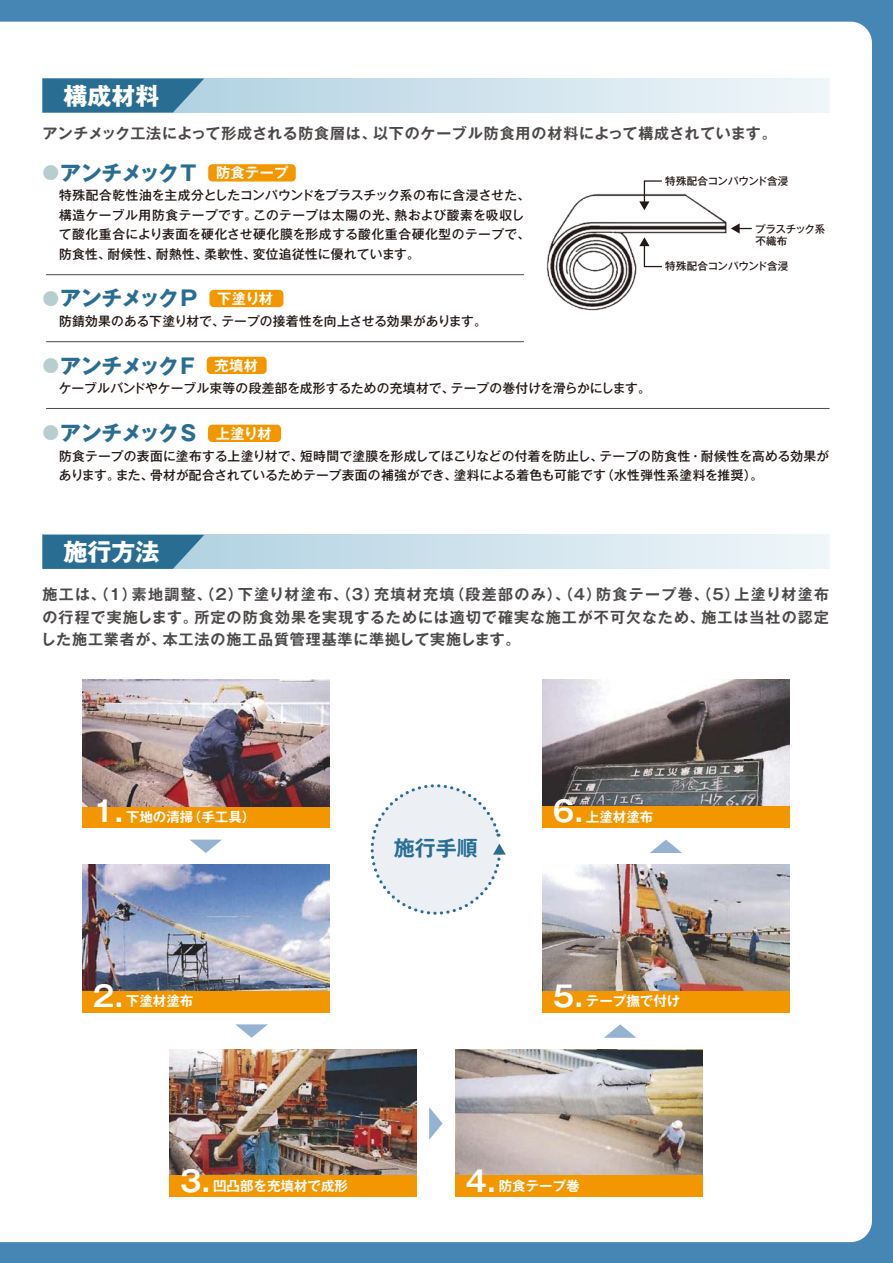
<style>
.page{position:relative;width:893px;height:1263px;background:#4686b4}
.page>*{position:absolute;margin:0;border:0;box-sizing:border-box;transform-origin:0 0}
.t1{font:700 24px "Gothic MB101 Pro";color:#fff}
.t2{font:700 21px "Gothic MB101 Pro";letter-spacing:-.03em;color:#296d93}
.t3{font:700 21px "Gothic MB101 Pro De";color:#296d93}
.t4{font:700 15px/22.5px "Gothic MB101 Pro De";letter-spacing:.06em;color:#4c4948;text-align:justify}
.t5{font:700 14.25px "Gothic MB101 Pro De";letter-spacing:.025em;color:#fff}
.t6{font:700 13.5px "Gothic MB101 Pro De";color:#fff}
.t7{font:500 12.75px/19.5px "Gothic MB101 Pro";letter-spacing:.015em;color:#221815}
.t8{font:500 10.5px/12px "Gothic MB101 Pro";letter-spacing:-.02em;color:#221815}
.s1{font-size:16.8px;color:#b7cdd0}
.s2{font-size:28.5px}
</style>
<div class="page">
<div style="left:0;top:22px;width:872px;height:1220px;background:#fff"></div>
<svg style="left:204px;top:79px;width:625px;height:34px;background:#d2e4ee"></svg>
<div style="left:82px;top:806px;width:247px;height:21px;background:#f39700"></div>
<img style="left:82px;top:680px;width:247px;height:126px">
<img style="left:82px;top:864px;width:247px;height:127px">
<div style="left:82px;top:991px;width:247px;height:21px;background:#f39700"></div>
<img style="left:169px;top:1049px;width:248px;height:127px">
<div style="left:169px;top:1176px;width:248px;height:21px;background:#f39700"></div>
<img style="left:455px;top:1049px;width:247px;height:127px">
<div style="left:455px;top:1176px;width:247px;height:21px;background:#f39700"></div>
<img style="left:542px;top:864px;width:247px;height:127px">
<div style="left:542px;top:991px;width:248px;height:21px;background:#f39700"></div>
<img style="left:542px;top:680px;width:247px;height:126px">
<div style="left:542px;top:806px;width:248px;height:21px;background:#f39700"></div>
<svg style="left:43px;top:79px;width:161px;height:34px;background:#37789b"></svg>
<svg style="left:204px;top:535px;width:625px;height:34px;background:#d2e4ee"></svg>
<svg style="left:43px;top:535px;width:161px;height:34px;background:#36779a"></svg>
<svg style="left:190px;top:840px;width:32px;height:13px"></svg>
<svg style="left:650px;top:840px;width:32px;height:13px"></svg>
<svg style="left:604px;top:1024px;width:32px;height:14px"></svg>
<svg style="left:235px;top:1024px;width:33px;height:14px"></svg>
<svg style="left:429px;top:1107px;width:14px;height:33px"></svg>
<svg style="left:369px;top:783px;width:137px;height:133px;background:#ebf0f5"></svg>
<img style="left:544px;top:192px;width:184px;height:120px">
<svg style="left:639px;top:180px;width:24px;height:30px"></svg>
<svg style="left:639px;top:237px;width:24px;height:31px"></svg>
<svg style="left:731px;top:223px;width:21px;height:11px"></svg>
<div style="left:208px;top:164px;width:88px;height:18px;background:#f39700;border-radius:4px"></div>
<div style="left:209px;top:290px;width:74px;height:17px;background:#f39700;border-radius:4px"></div>
<div style="left:207px;top:357px;width:60px;height:17px;background:#f39700;border-radius:4px"></div>
<div style="left:208px;top:425px;width:73px;height:17px;background:#f39700;border-radius:4px"></div>
<hr style="left:46px;top:274px;width:478px;height:1px;background:#4c4948">
<hr style="left:46px;top:341px;width:478px;height:1px;background:#4c4948">
<hr style="left:46px;top:408px;width:783px;height:1px;background:#4c4948">
<h1 class="t1" style="left:63px;top:76px;width:98px">構成材料</h1>
<p class="t4" style="left:43px;top:121px;width:736px">アンチメック工法によって形成される防食層は、以下のケーブル防食用の材料によって構成されています。</p>
<h2 class="t2" style="left:43px;top:155px;width:155px"><span class="s1">●</span>アンチメックT</h2>
<p class="t7" style="left:59px;top:184px;width:473px">特殊配合乾性油を主成分としたコンパウンドをプラスチック系の布に含浸させた、構造ケーブル用防食テープです。このテープは太陽の光、熱および酸素を吸収して酸化重合により表面を硬化させ硬化膜を形成する酸化重合硬化型のテープで、防食性、耐候性、耐熱性、柔軟性、変位追従性に優れています。</p>
<p class="t5" style="left:216px;top:161px;width:74px">防食テープ</p>
<h2 class="t2" style="left:43px;top:281px;width:157px"><span class="s1">●</span>アンチメックP</h2>
<p class="t7" style="left:59px;top:310px;width:429px">防錆効果のある下塗り材で、テープの接着性を向上させる効果があります。</p>
<p class="t5" style="left:217px;top:287px;width:57px">下塗り材</p>
<h2 class="t2" style="left:43px;top:348px;width:154px"><span class="s1">●</span>アンチメックF</h2>
<p class="t7" style="left:59px;top:377px;width:594px">ケーブルバンドやケーブル束等の段差部を成形するための充填材で、テープの巻付けを滑らかにします。</p>
<p class="t5" style="left:214px;top:354px;width:45px">充填材</p>
<p class="t8" style="left:665px;top:174px;width:125px">特殊配合コンパウンド含浸</p>
<p class="t8" style="left:755px;top:221px;width:72px">プラスチック系不織布</p>
<p class="t8" style="left:665px;top:259px;width:125px">特殊配合コンパウンド含浸</p>
<h2 class="t2" style="left:43px;top:416px;width:155px"><span class="s1">●</span>アンチメックS</h2>
<p class="t7" style="left:59px;top:445px;width:772px">防食テープの表面に塗布する上塗り材で、短時間で塗膜を形成してほこりなどの付着を防止し、テープの防食性・耐候性を高める効果があります。また、骨材が配合されているためテープ表面の補強ができ、塗料による着色も可能です（水性弾性系塗料を推奨）。</p>
<p class="t5" style="left:216px;top:421px;width:57px">上塗り材</p>
<h1 class="t1" style="left:63px;top:532px;width:98px">施行方法</h1>
<p class="t4" style="left:41px;top:581px;width:790px">施工は、（1）素地調整、（2）下塗り材塗布、（3）充填材充填（段差部のみ）、（4）防食テープ巻、（5）上塗り材塗布の行程で実施します。所定の防食効果を実現するためには適切で確実な施工が不可欠なため、施工は当社の認定した施工業者が、本工法の施工品質管理基準に準拠して実施します。</p>
<p class="t6" style="left:93px;top:805px;width:164px"><span class="s2">1.</span> 下地の清掃（手工具）</p>
<p class="t6" style="left:93px;top:990px;width:102px"><span class="s2">2.</span> 下塗材塗布</p>
<h2 class="t3" style="left:394px;top:831px;width:85px">施行手順</h2>
<p class="t6" style="left:553px;top:805px;width:102px"><span class="s2">6.</span> 上塗材塗布</p>
<p class="t6" style="left:553px;top:990px;width:129px"><span class="s2">5.</span> テープ撫で付け</p>
<p class="t6" style="left:180px;top:1175px;width:170px"><span class="s2">3.</span> 凹凸部を充填材で成形</p>
<p class="t6" style="left:466px;top:1175px;width:116px"><span class="s2">4.</span> 防食テープ巻</p>
</div>
